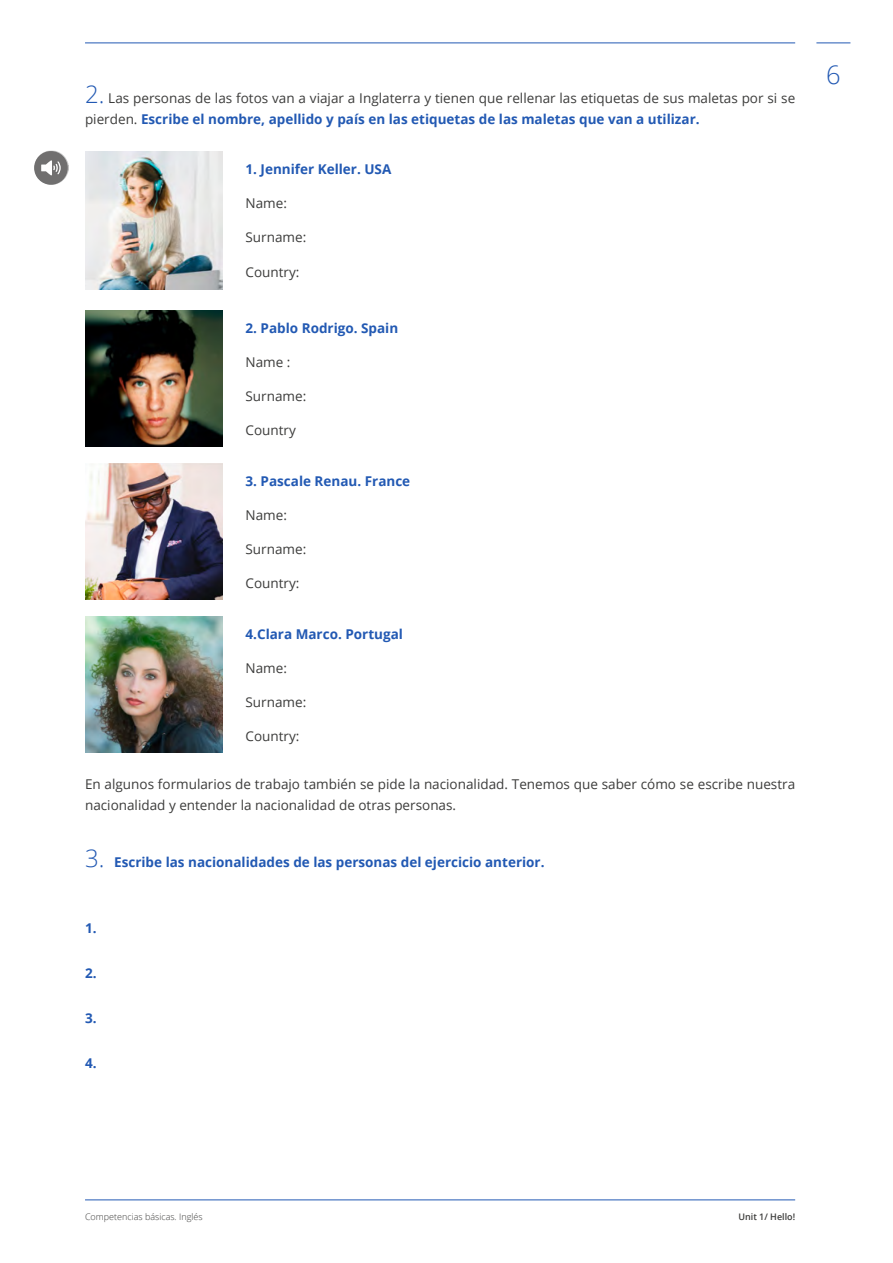
<style>
.page{position:relative;width:893px;height:1263px;background:#fff}
.page>*{position:absolute;margin:0;border:0;box-sizing:border-box;transform-origin:0 0}
.t1{font:300 25.5px "Open Sans";color:#2259b3}
.t2{font:13.5px/21px "Open Sans";color:#3c3c3b}
.t3{font:700 13.5px "Open Sans";color:#2259b3}
.t4{font:300 9px "Open Sans";color:#3c3c3b}
.t5{font:600 9px "Open Sans";color:#3c3c3b}
.s1{font-weight:300;font-size:24px;color:#2259b3}
.s2{font-weight:700;color:#2259b3}
.s3{font-weight:300;font-size:24px}
</style>
<div class="page">
<hr style="left:816px;top:43px;width:34px;height:1px;background:#2259b3">
<hr style="left:85px;top:43px;width:710px;height:1px;background:#2259b3">
<hr style="left:85px;top:1199px;width:710px;height:1px;background:#2259b3">
<img style="left:85px;top:151px;width:138px;height:138px">
<img style="left:85px;top:311px;width:138px;height:136px">
<img style="left:85px;top:464px;width:138px;height:136px">
<img style="left:85px;top:617px;width:138px;height:136px">
<img style="left:34px;top:151px;width:34px;height:34px">
<div style="left:34px;top:151px;width:34px;height:34px;background:#706f6f;border-radius:50%"></div>
<svg style="left:41px;top:160px;width:20px;height:16px"></svg>
<p class="t2" style="left:85px;top:88px;width:712px"><span class="s1">2.</span> Las personas de las fotos van a viajar a Inglaterra y tienen que rellenar las etiquetas de sus maletas por si se pierden. <span class="s2">Escribe el nombre, apellido y país en las etiquetas de las maletas que van a utilizar.</span></p>
<p class="t3" style="left:246px;top:159px;width:147px">1. Jennifer Keller. USA</p>
<p class="t2" style="left:246px;top:192px;width:43px">Name:</p>
<p class="t2" style="left:246px;top:226px;width:62px">Surname:</p>
<p class="t2" style="left:246px;top:261px;width:55px">Country:</p>
<p class="t3" style="left:246px;top:318px;width:154px">2. Pablo Rodrigo. Spain</p>
<p class="t2" style="left:246px;top:351px;width:46px">Name :</p>
<p class="t2" style="left:246px;top:385px;width:62px">Surname:</p>
<p class="t2" style="left:246px;top:419px;width:52px">Country</p>
<p class="t3" style="left:246px;top:471px;width:166px">3. Pascale Renau. France</p>
<p class="t2" style="left:246px;top:504px;width:43px">Name:</p>
<p class="t2" style="left:246px;top:538px;width:62px">Surname:</p>
<p class="t2" style="left:246px;top:572px;width:55px">Country:</p>
<p class="t3" style="left:246px;top:624px;width:159px">4.Clara Marco. Portugal</p>
<p class="t2" style="left:246px;top:657px;width:43px">Name:</p>
<p class="t2" style="left:246px;top:691px;width:62px">Surname:</p>
<p class="t2" style="left:246px;top:725px;width:55px">Country:</p>
<p class="t2" style="left:85px;top:773px;width:712px">En algunos formularios de trabajo también se pide la nacionalidad. Tenemos que saber cómo se escribe nuestra nacionalidad y entender la nacionalidad de otras personas.</p>
<p class="t3" style="left:85px;top:852px;width:461px"><span class="s3">3.</span> Escribe las nacionalidades de las personas del ejercicio anterior.</p>
<p class="t3" style="left:85px;top:918px;width:13px">1.</p>
<p class="t3" style="left:85px;top:963px;width:13px">2.</p>
<p class="t3" style="left:85px;top:1008px;width:13px">3.</p>
<p class="t3" style="left:85px;top:1053px;width:13px">4.</p>
<h1 class="t1" style="left:826px;top:58px;width:16px">6</h1>
<p class="t4" style="left:85px;top:1210px;width:119px">Competencias básicas. Inglés</p>
<p class="t5" style="left:738px;top:1210px;width:58px">Unit 1/ Hello!</p>
</div>
